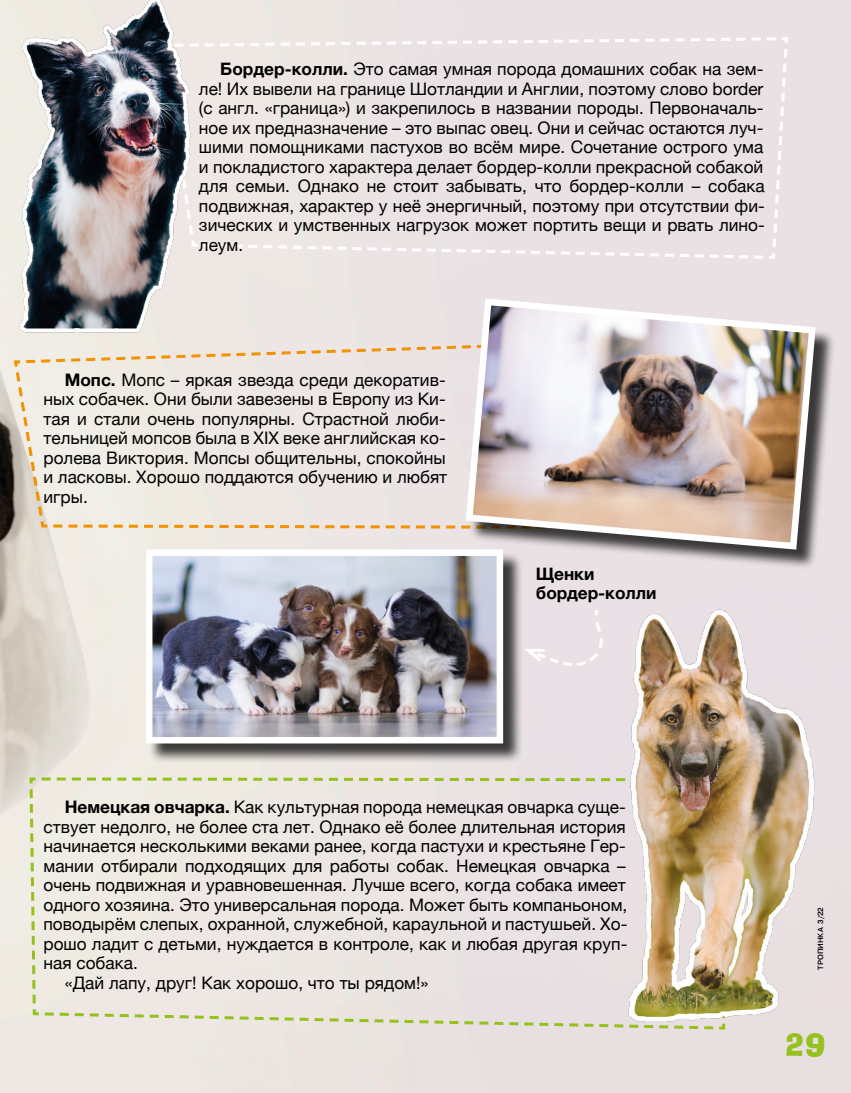
<style>
.page{position:relative;width:851px;height:1093px;background:#fff}
.page>*{position:absolute;margin:0;border:0;box-sizing:border-box;transform-origin:0 0}
.t1{font:30px "Ad Lib BT";color:#95c11f}
.t2{font:17.25px/19.5px "Helvetica Neue";color:#000;text-align:justify}
.t3{font:700 17.25px/19.5px "Helvetica Neue";letter-spacing:-.005em;color:#000}
.t4{font:500 7.5px "Pragmatica";color:#000}
.s1{font-weight:700}
</style>
<div class="page">
<img style="left:0;top:0;width:850px;height:1093px">
<div style="left:12px;top:340px;width:450px;height:190px;background:#eee7e4"></div>
<div style="left:226px;top:36px;width:563px;height:224px;background:#eae1e4"></div>
<div style="left:28px;top:776px;width:582px;height:255px;background:#ede6e3"></div>
<img style="left:0;top:0;width:226px;height:343px">
<img style="left:610px;top:589px;width:216px;height:451px">
<div style="left:468px;top:301px;width:367px;height:268px;background:#000;opacity:.75"></div>
<img style="left:462px;top:295px;width:357px;height:258px">
<div style="left:148px;top:551px;width:375px;height:213px;background:#000;opacity:.75"></div>
<img style="left:153px;top:556px;width:343px;height:180px">
<div style="left:146px;top:549px;width:357px;height:194px;border:6px solid #fff"></div>
<svg style="left:520px;top:606px;width:84px;height:63px"></svg>
<p class="t2" style="left:199px;top:61px;width:567px;text-indent:21px"><span class="s1">Бордер-колли.</span> Это самая умная порода домашних собак на зем&shy;ле! Их вывели на границе Шотландии и Англии, поэтому слово border (с англ. «граница») и закрепилось в названии породы. Первоначаль&shy;ное их предназначение – это выпас овец. Они и сейчас остаются луч&shy;шими помощниками пастухов во всём мире. Сочетание острого ума и покладистого характера делает бордер-колли прекрасной собакой для семьи. Однако не стоит забывать, что бордер-колли – собака подвижная, характер у неё энергичный, поэтому при отсутствии фи&shy;зических и умственных нагрузок может портить вещи и рвать лино&shy;леум.</p>
<p class="t2" style="left:43px;top:371px;width:405px;text-indent:21px"><span class="s1">Мопс.</span> Мопс – яркая звезда среди декоратив&shy;ных собачек. Они были завезены в Европу из Ки&shy;тая и стали очень популярны. Страстной люби&shy;тельницей мопсов была в XIX веке английская ко&shy;ролева Виктория. Мопсы общительны, спокойны и ласковы. Хорошо поддаются обучению и любят игры.</p>
<p class="t3" style="left:536px;top:564px;width:122px">Щенки бордер-колли</p>
<p class="t2" style="left:65px;top:798px;width:562px"><span class="s1">Немецкая овчарка.</span> Как культурная порода немецкая овчарка суще-</p>
<p class="t2" style="left:43px;top:818px;width:584px">ствует недолго, не более ста лет. Однако её более длительная история</p>
<p class="t2" style="left:43px;top:837px;width:584px">начинается несколькими веками ранее, когда пастухи и крестьяне Гер-</p>
<p class="t2" style="left:43px;top:857px;width:584px">мании отбирали подходящих для работы собак. Немецкая овчарка –</p>
<p class="t2" style="left:43px;top:876px;width:584px">очень подвижная и уравновешенная. Лучше всего, когда собака имеет</p>
<p class="t2" style="left:43px;top:896px;width:585px">одного хозяина. Это универсальная порода. Может быть компаньоном,</p>
<p class="t2" style="left:43px;top:915px;width:585px">поводырём слепых, охранной, служебной, караульной и пастушьей. Хо-</p>
<p class="t2" style="left:43px;top:935px;width:585px">рошо ладит с детьми, нуждается в контроле, как и любая другая круп-</p>
<p class="t2" style="left:43px;top:954px;width:96px">ная собака.</p>
<p class="t2" style="left:65px;top:974px;width:365px">«Дай лапу, друг! Как хорошо, что ты рядом!»</p>
<p class="t4" style="left:815px;top:969px;width:64px;rotate:-90deg">ТРОПИНКА 3/22</p>
<h1 class="t1" style="left:784px;top:1023px;width:42px">29</h1>
</div>
